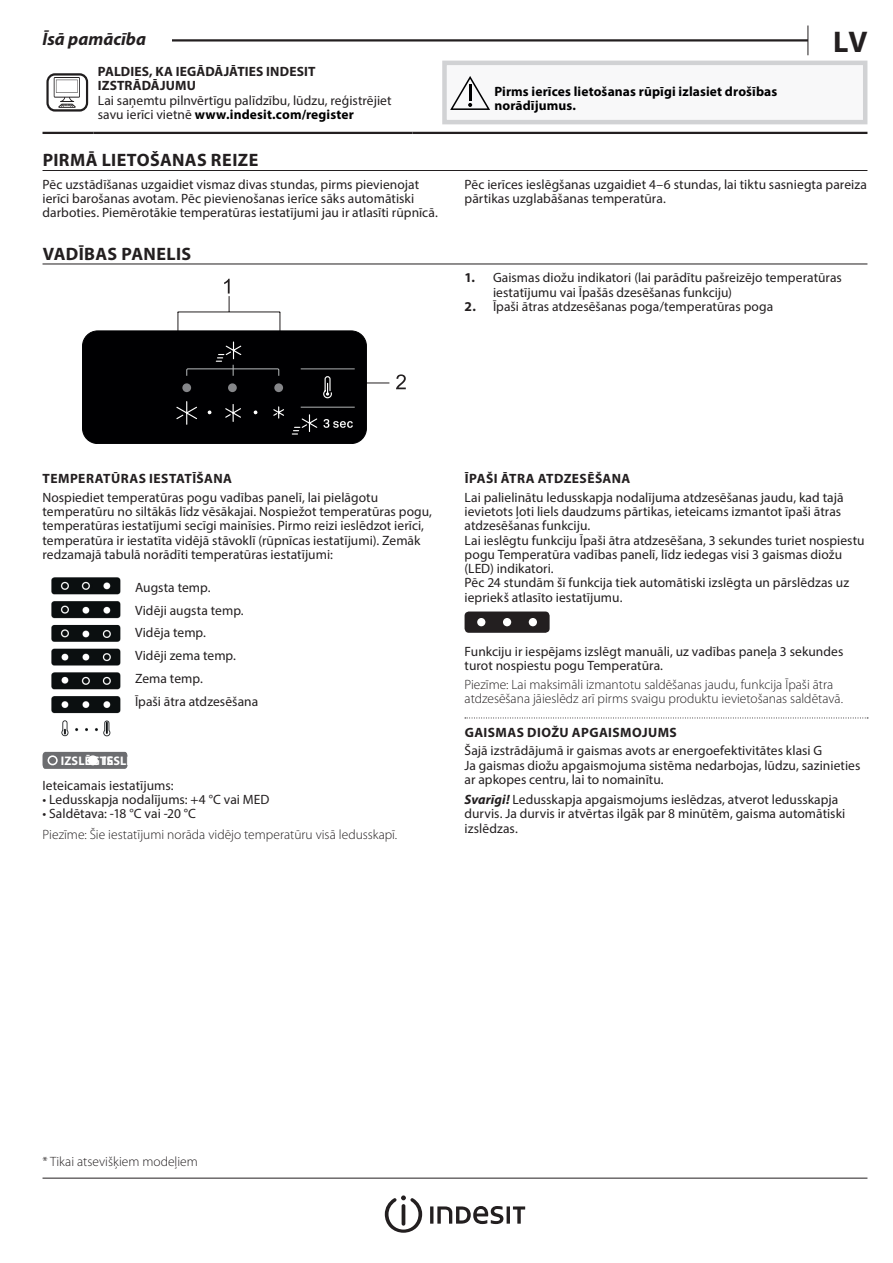
<style>
.page{position:relative;width:893px;height:1263px;background:#fff}
.page>*{position:absolute;margin:0;border:0;box-sizing:border-box;transform-origin:0 0}
.t1{font:700 30px "Myriad Pro";color:#231f20}
.t2{font:700 18px "Myriad Pro";letter-spacing:.02em;color:#231f20}
.t3{font:italic 700 18px "Myriad Pro";color:#231f20}
.t4{font:13.5px/14.2px "Myriad Pro";letter-spacing:.005em;color:#231f20}
.t5{font:300 13.5px/13.5px "Myriad Pro";color:#231f20}
.t6{font:700 13.5px/14.2px "Myriad Pro";letter-spacing:.025em;color:#231f20}
.t7{font:700 13.5px/14.2px "Myriad Pro";letter-spacing:.01em;color:#000001}
.t8{font:700 12.45px "Myriad Pro";letter-spacing:.01em;color:#fff}
.s1{font-weight:700;color:#000001}
.s2{font-weight:700}
.s3{font-weight:700;font-style:italic}
</style>
<div class="page">
<hr style="left:43px;top:1178px;width:824px;height:1px;background:#231f20">
<svg style="left:807px;top:26px;width:1px;height:29px"></svg>
<hr style="left:43px;top:39px;width:765px;height:3px;background:#231f20">
<div style="left:43px;top:26px;width:129px;height:19px;background:#fff"></div>
<svg style="left:385px;top:1195px;width:37px;height:38px"></svg>
<hr style="left:430px;top:1206px;width:3px;height:18px;background:#231f20">
<svg style="left:437px;top:1206px;width:66px;height:18px"></svg>
<hr style="left:507px;top:1206px;width:3px;height:18px;background:#231f20">
<svg style="left:513px;top:1206px;width:12px;height:18px"></svg>
<hr style="left:43px;top:170px;width:824px;height:1px;background:#231f20">
<hr style="left:43px;top:132px;width:51px;height:2px;background:#231f20">
<hr style="left:94px;top:132px;width:318px;height:2px;background:#231f20">
<hr style="left:412px;top:132px;width:455px;height:2px;background:#231f20">
<svg style="left:46px;top:73px;width:42px;height:39px"></svg>
<div style="left:444px;top:63px;width:421px;height:59px;background:#f8f8f9"></div>
<div style="left:442px;top:61px;width:425px;height:63px;border:4px solid #d1d2d4"></div>
<svg style="left:450px;top:76px;width:40px;height:34px"></svg>
<hr style="left:43px;top:264px;width:824px;height:1px;background:#231f20">
<svg style="left:396px;top:374px;width:10px;height:15px"></svg>
<svg style="left:82px;top:279px;width:307px;height:165px"></svg>
<svg style="left:43px;top:752px;width:85px;height:17px"></svg>
<div style="left:48px;top:755px;width:10px;height:10px;border:2px solid #fff;border-radius:50%"></div>
<div style="left:89px;top:756px;width:8px;height:8px;background:#fff;border-radius:50%"></div>
<div style="left:88px;top:755px;width:10px;height:10px;border:2px solid #fff;border-radius:50%"></div>
<img style="left:51px;top:577px;width:70px;height:159px">
<svg style="left:465px;top:718px;width:403px;height:1px"></svg>
<div style="left:465px;top:611px;width:85px;height:22px;background:#231f20;border-radius:4px"></div>
<div style="left:477px;top:618px;width:8px;height:8px;background:#fff;border-radius:50%"></div>
<div style="left:503px;top:618px;width:8px;height:8px;background:#fff;border-radius:50%"></div>
<div style="left:529px;top:618px;width:8px;height:8px;background:#fff;border-radius:50%"></div>
<h2 class="t3" style="left:43px;top:28px;width:105px">Īsā pamācība</h2>
<h1 class="t1" style="left:833px;top:22px;width:36px">LV</h1>
<p class="t6" style="left:98px;top:64px;width:219px">PALDIES, KA IEGĀDĀJĀTIES INDESIT<br>IZSTRĀDĀJUMU</p>
<p class="t4" style="left:98px;top:93px;width:295px">Lai saņemtu pilnvērtīgu palīdzību, lūdzu, reģistrējiet savu ierīci vietnē <span class="s1">www.indesit.com/register</span></p>
<p class="t7" style="left:494px;top:84px;width:284px">Pirms ierīces lietošanas rūpīgi izlasiet drošības norādījumus.</p>
<h2 class="t2" style="left:43px;top:148px;width:217px">PIRMĀ LIETOŠANAS REIZE</h2>
<p class="t4" style="left:43px;top:177px;width:397px">Pēc uzstādīšanas uzgaidiet vismaz divas stundas, pirms pievienojat ierīci barošanas avotam. Pēc pievienošanas ierīce sāks automātiski darboties. Piemērotākie temperatūras iestatījumi jau ir atlasīti rūpnīcā.</p>
<p class="t4" style="left:465px;top:177px;width:404px">Pēc ierīces ieslēgšanas uzgaidiet 4–6 stundas, lai tiktu sasniegta pareiza pārtikas uzglabāšanas temperatūra.</p>
<h2 class="t2" style="left:43px;top:242px;width:150px">VADĪBAS PANELIS</h2>
<p class="t4" style="left:493px;top:270px;width:350px;text-indent:-28px"><span class="s2">1.</span> Gaismas diožu indikatori (lai parādītu pašreizējo temperatūras iestatījumu vai Īpašās dzesēšanas funkciju)</p>
<p class="t4" style="left:465px;top:299px;width:310px"><span class="s2">2.</span> Īpaši ātras atdzesēšanas poga/temperatūras poga</p>
<p class="t6" style="left:43px;top:471px;width:191px">TEMPERATŪRAS IESTATĪŠANA</p>
<p class="t4" style="left:43px;top:490px;width:391px">Nospiediet temperatūras pogu vadības panelī, lai pielāgotu temperatūru no siltākās līdz vēsākajai. Nospiežot temperatūras pogu, temperatūras iestatījumi secīgi mainīsies. Pirmo reizi ieslēdzot ierīci, temperatūra ir iestatīta vidējā stāvoklī (rūpnīcas iestatījumi). Zemāk redzamajā tabulā norādīti temperatūras iestatījumi:</p>
<p class="t4" style="left:135px;top:576px;width:125px;line-height:22.8px">Augsta temp.<br>Vidēji augsta temp.<br>Vidēja temp.<br>Vidēji zema temp.<br>Zema temp.<br>Īpaši ātra atdzesēšana</p>
<p class="t8" style="left:61px;top:753px;width:96px">IZSLĒGTSIESLĒGTS</p>
<p class="t4" style="left:43px;top:778px;width:133px">Ieteicamais iestatījums:</p>
<p class="t4" style="left:43px;top:792px;width:228px">• Ledusskapja nodalījums: +4 °C vai MED</p>
<p class="t4" style="left:43px;top:806px;width:155px">• Saldētava: -18 °C vai -20 °C</p>
<p class="t5" style="left:43px;top:827px;width:356px">Piezīme: Šie iestatījumi norāda vidējo temperatūru visā ledusskapī.</p>
<p class="t6" style="left:465px;top:471px;width:167px">ĪPAŠI ĀTRA ATDZESĒŠANA</p>
<p class="t4" style="left:465px;top:490px;width:401px">Lai palielinātu ledusskapja nodalījuma atdzesēšanas jaudu, kad tajā ievietots ļoti liels daudzums pārtikas, ieteicams izmantot īpaši ātras atdzesēšanas funkciju.<br>Lai ieslēgtu funkciju Īpaši ātra atdzesēšana, 3 sekundes turiet nospiestu pogu Temperatūra vadības panelī, līdz iedegas visi 3 gaismas diožu (LED) indikatori.<br>Pēc 24 stundām šī funkcija tiek automātiski izslēgta un pārslēdzas uz iepriekš atlasīto iestatījumu.</p>
<p class="t4" style="left:465px;top:644px;width:380px">Funkciju ir iespējams izslēgt manuāli, uz vadības paneļa 3 sekundes turot nospiestu pogu Temperatūra.</p>
<p class="t5" style="left:465px;top:678px;width:380px">Piezīme: Lai maksimāli izmantotu saldēšanas jaudu, funkcija Īpaši ātra atdzesēšana jāieslēdz arī pirms svaigu produktu ievietošanas saldētavā.</p>
<p class="t6" style="left:465px;top:725px;width:214px">GAISMAS DIOŽU APGAISMOJUMS</p>
<p class="t4" style="left:465px;top:743px;width:397px">Šajā izstrādājumā ir gaismas avots ar energoefektivitātes klasi G<br>Ja gaismas diožu apgaismojuma sistēma nedarbojas, lūdzu, sazinieties ar apkopes centru, lai to nomainītu.</p>
<p class="t4" style="left:465px;top:792px;width:382px"><span class="s3">Svarīgi!</span> Ledusskapja apgaismojums ieslēdzas, atverot ledusskapja durvis. Ja durvis ir atvērtas ilgāk par 8 minūtēm, gaisma automātiski izslēdzas.</p>
<p class="t5" style="left:43px;top:1155px;width:157px">* Tikai atsevišķiem modeļiem</p>
</div>
